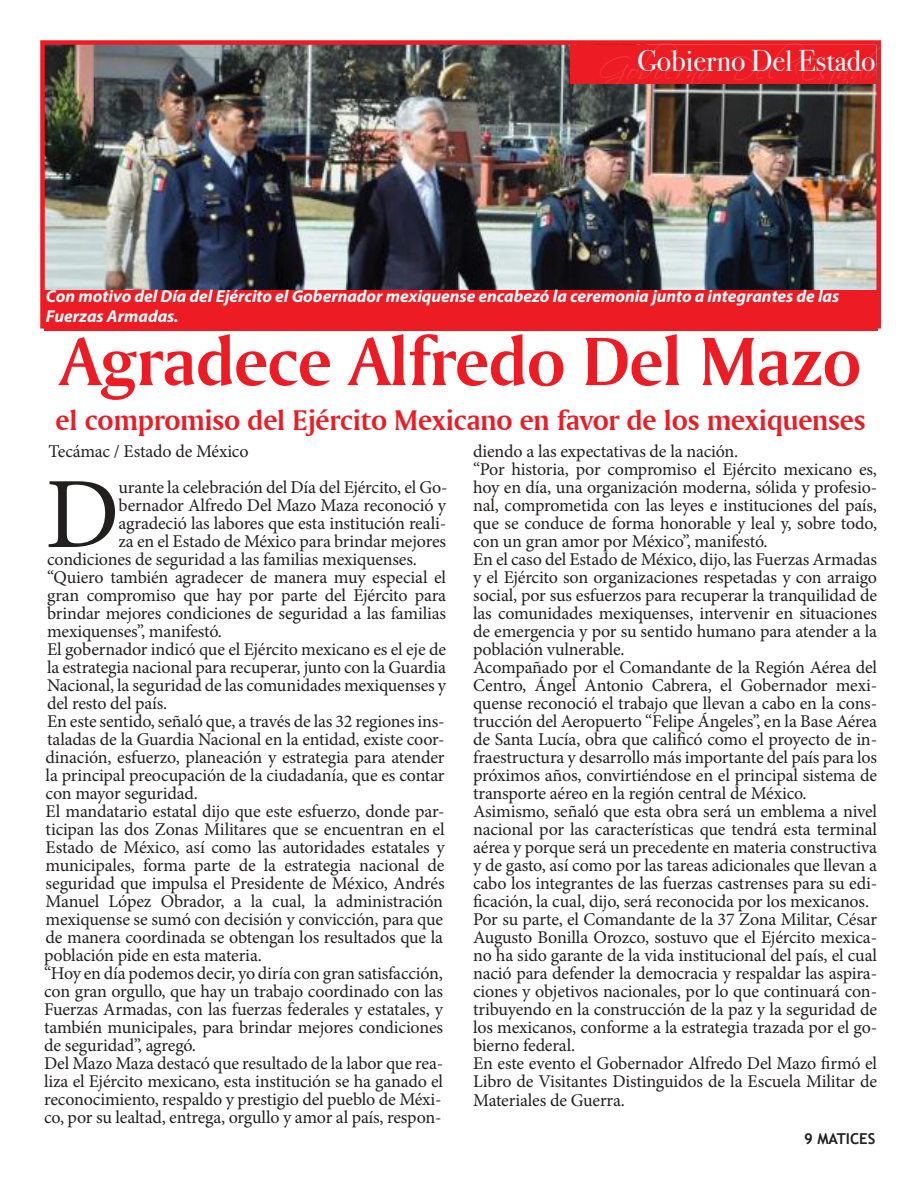
<style>
.page{position:relative;width:918px;height:1188px;background:#fff}
.page>*{position:absolute;margin:0;border:0;box-sizing:border-box;transform-origin:0 0}
.t1{font:101.1px "Minion Pro";color:#221f1f}
.t2{font:72px "Amerigo BT Bold A";letter-spacing:-.01em;color:#ed1c24}
.t3{font:30px "Amerigo BT Bold A";letter-spacing:-.01em;color:#ed1c24}
.t4{font:30px "Scriptina";letter-spacing:.04em;color:#fff}
.t5{font:30px "Bodoni Svty Two ITCTT";color:#fff}
.t6{font:18px/18px "Minion Pro";letter-spacing:-.01em;color:#221f1f}
.t7{font:italic 700 17.25px/20.7px "Myriad Pro";color:#fff}
.t8{font:700 15px "Trebuchet MS";color:#221f1f}
</style>
<div class="page">
<img style="left:46px;top:46px;width:829px;height:244px">
<div style="left:40px;top:40px;width:841px;height:289px;border:5px solid #ed1c24"></div>
<div style="left:570px;top:45px;width:305px;height:38px;background:#ed1c24"></div>
<div style="left:44px;top:290px;width:833px;height:40px;background:#ed1c24"></div>
<h3 class="t4" style="left:599px;top:51px;width:301px">Gobierno DelEstado</h3>
<h3 class="t5" style="left:637px;top:48px;width:240px">Gobierno Del Estado</h3>
<p class="t7" style="left:46px;top:286px;width:795px">Con motivo del Día del Ejército el Gobernador mexiquense encabezó la ceremonia junto a integrantes de las<br>Fuerzas Armadas.</p>
<h2 class="t2" style="left:60px;top:334px;width:803px">Agradece Alfredo Del Mazo</h2>
<h3 class="t3" style="left:56px;top:409px;width:812px">el compromiso del Ejército Mexicano en favor de los mexiquenses</h3>
<p class="t6" style="left:49px;top:443px;width:201px">Tecámac / Estado de México</p>
<h1 class="t1" style="left:45px;top:465px;width:76px">D</h1>
<p class="t6" style="left:119px;top:479px;width:331px">urante la celebración del Día del Ejército, el Go-</p>
<p class="t6" style="left:119px;top:497px;width:329px">bernador Alfredo Del Mazo Maza reconoció y</p>
<p class="t6" style="left:119px;top:515px;width:329px">agradeció las labores que esta institución reali-</p>
<p class="t6" style="left:119px;top:533px;width:329px">za en el Estado de México para brindar mejores</p>
<p class="t6" style="left:47px;top:551px;width:371px">condiciones de seguridad a las familias mexiquenses.</p>
<p class="t6" style="left:47px;top:569px;width:401px">“Quiero también agradecer de manera muy especial el</p>
<p class="t6" style="left:47px;top:587px;width:401px">gran compromiso que hay por parte del Ejército para</p>
<p class="t6" style="left:47px;top:605px;width:400px">brindar mejores condiciones de seguridad a las familias</p>
<p class="t6" style="left:47px;top:623px;width:176px">mexiquenses”, manifestó.</p>
<p class="t6" style="left:47px;top:641px;width:401px">El gobernador indicó que el Ejército mexicano es el eje de</p>
<p class="t6" style="left:47px;top:659px;width:400px">la estrategia nacional para recuperar, junto con la Guardia</p>
<p class="t6" style="left:47px;top:677px;width:401px">Nacional, la seguridad de las comunidades mexiquenses y</p>
<p class="t6" style="left:47px;top:695px;width:122px">del resto del país.</p>
<p class="t6" style="left:47px;top:713px;width:399px">En este sentido, señaló que, a través de las 32 regiones ins-</p>
<p class="t6" style="left:47px;top:731px;width:399px">taladas de la Guardia Nacional en la entidad, existe coor-</p>
<p class="t6" style="left:46px;top:749px;width:401px">dinación, esfuerzo, planeación y estrategia para atender</p>
<p class="t6" style="left:46px;top:767px;width:401px">la principal preocupación de la ciudadanía, que es contar</p>
<p class="t6" style="left:46px;top:785px;width:154px">con mayor seguridad.</p>
<p class="t6" style="left:46px;top:803px;width:400px">El mandatario estatal dijo que este esfuerzo, donde par-</p>
<p class="t6" style="left:46px;top:821px;width:400px">ticipan las dos Zonas Militares que se encuentran en el</p>
<p class="t6" style="left:46px;top:839px;width:401px">Estado de México, así como las autoridades estatales y</p>
<p class="t6" style="left:46px;top:857px;width:400px">municipales, forma parte de la estrategia nacional de</p>
<p class="t6" style="left:46px;top:875px;width:400px">seguridad que impulsa el Presidente de México, Andrés</p>
<p class="t6" style="left:46px;top:893px;width:399px">Manuel López Obrador, a la cual, la administración</p>
<p class="t6" style="left:46px;top:911px;width:399px">mexiquense se sumó con decisión y convicción, para que</p>
<p class="t6" style="left:46px;top:929px;width:399px">de manera coordinada se obtengan los resultados que la</p>
<p class="t6" style="left:44px;top:947px;width:219px">población pide en esta materia.</p>
<p class="t6" style="left:44px;top:965px;width:400px">“Hoy en día podemos decir, yo diría con gran satisfacción,</p>
<p class="t6" style="left:44px;top:983px;width:401px">con gran orgullo, que hay un trabajo coordinado con las</p>
<p class="t6" style="left:44px;top:1001px;width:401px">Fuerzas Armadas, con las fuerzas federales y estatales, y</p>
<p class="t6" style="left:44px;top:1019px;width:400px">también municipales, para brindar mejores condiciones</p>
<p class="t6" style="left:44px;top:1037px;width:153px">de seguridad”, agregó.</p>
<p class="t6" style="left:44px;top:1055px;width:400px">Del Mazo Maza destacó que resultado de la labor que rea-</p>
<p class="t6" style="left:44px;top:1073px;width:401px">liza el Ejército mexicano, esta institución se ha ganado el</p>
<p class="t6" style="left:44px;top:1091px;width:399px">reconocimiento, respaldo y prestigio del pueblo de Méxi-</p>
<p class="t6" style="left:44px;top:1109px;width:399px">co, por su lealtad, entrega, orgullo y amor al país, respon-</p>
<p class="t6" style="left:473px;top:443px;width:405px">diendo a las expectativas de la nación.<br>“Por historia, por compromiso el Ejército mexicano es, hoy en día, una organización moderna, sólida y profesio&shy;nal, comprometida con las leyes e instituciones del país, que se conduce de forma honorable y leal y, sobre todo, con un gran amor por México”, manifestó.<br>En el caso del Estado de México, dijo, las Fuerzas Armadas y el Ejército son organizaciones respetadas y con arraigo social, por sus esfuerzos para recuperar la tranquilidad de las comunidades mexiquenses, intervenir en situaciones de emergencia y por su sentido humano para atender a la población vulnerable.<br>Acompañado por el Comandante de la Región Aérea del Centro, Ángel Antonio Cabrera, el Gobernador mexi&shy;quense reconoció el trabajo que llevan a cabo en la cons&shy;trucción del Aeropuerto “Felipe Ángeles”, en la Base Aérea de Santa Lucía, obra que calificó como el proyecto de in&shy;fraestructura y desarrollo más importante del país para los próximos años, convirtiéndose en el principal sistema de transporte aéreo en la región central de México.<br>Asimismo, señaló que esta obra será un emblema a nivel nacional por las características que tendrá esta terminal aérea y porque será un precedente en materia constructiva y de gasto, así como por las tareas adicionales que llevan a cabo los integrantes de las fuerzas castrenses para su edi&shy;ficación, la cual, dijo, será reconocida por los mexicanos.<br>Por su parte, el Comandante de la 37 Zona Militar, César Augusto Bonilla Orozco, sostuvo que el Ejército mexica&shy;no ha sido garante de la vida institucional del país, el cual nació para defender la democracia y respaldar las aspira&shy;ciones y objetivos nacionales, por lo que continuará con&shy;tribuyendo en la construcción de la paz y la seguridad de los mexicanos, conforme a la estrategia trazada por el go&shy;bierno federal.<br>En este evento el Gobernador Alfredo Del Mazo firmó el Libro de Visitantes Distinguidos de la Escuela Militar de Materiales de Guerra.</p>
<p class="t8" style="left:804px;top:1130px;width:73px">9 MATICES</p>
</div>
